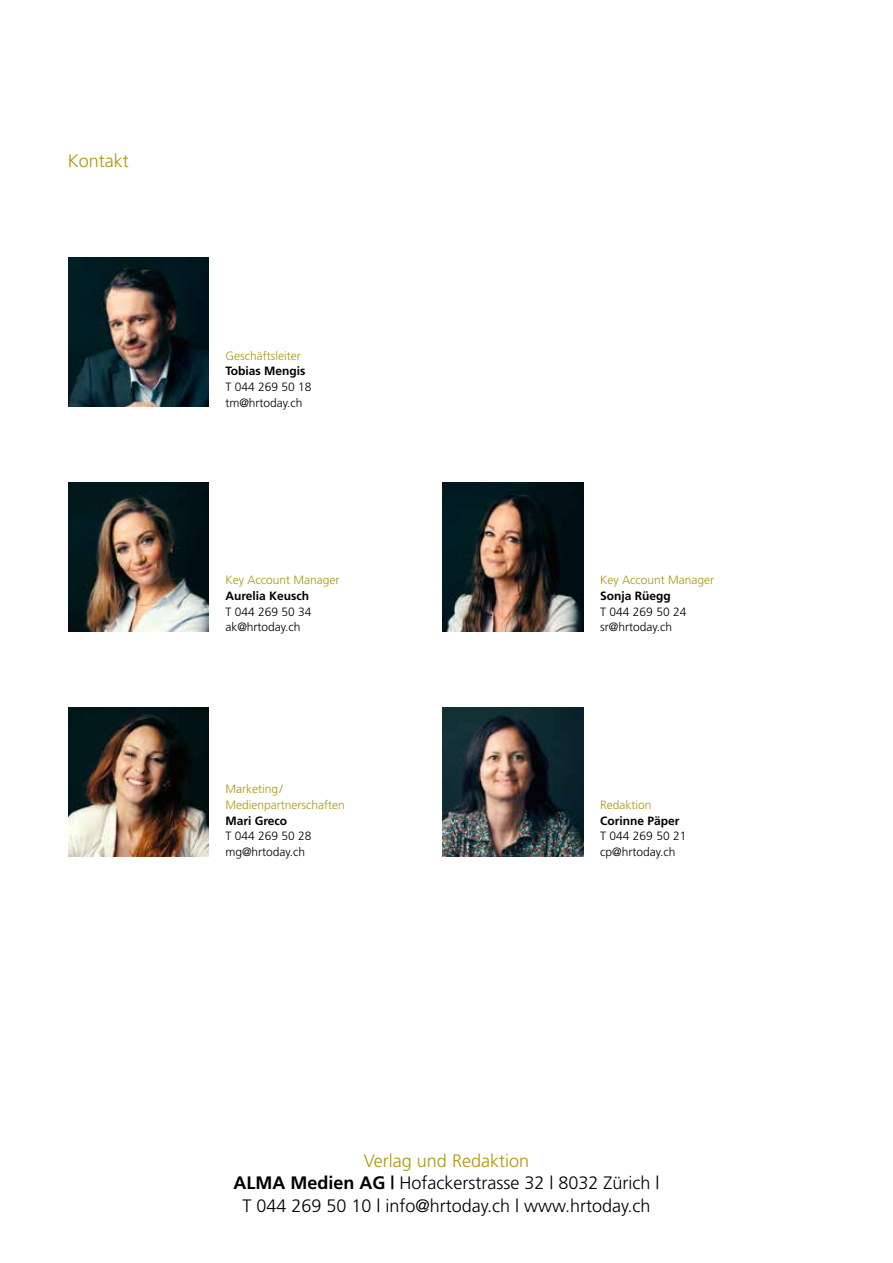
<style>
.page{position:relative;width:893px;height:1263px;background:#fff}
.page>*{position:absolute;margin:0;border:0;box-sizing:border-box;transform-origin:0 0}
.t1{font:300 18px/22.5px "Frutiger";color:#000;text-align:center}
.t2{font:300 18px "Frutiger";color:#b0940c}
.t3{font:300 12px/15.8px "Frutiger";color:#000}
.t4{font:300 12px/15.8px "Frutiger";color:#b0940c}
.t5{font:700 12px "Frutiger";color:#000}
.s1{color:#b0940c}
.s2{font-weight:700}
</style>
<div class="page">
<img style="left:68px;top:258px;width:140px;height:149px">
<img style="left:68px;top:483px;width:140px;height:148px">
<img style="left:68px;top:707px;width:140px;height:149px">
<img style="left:443px;top:707px;width:140px;height:149px">
<img style="left:443px;top:483px;width:140px;height:148px">
<h1 class="t2" style="left:68px;top:151px;width:63px">Kontakt</h1>
<p class="t4" style="left:225px;top:347px;width:77px">Geschäftsleiter</p>
<p class="t5" style="left:225px;top:364px;width:82px">Tobias Mengis</p>
<p class="t3" style="left:225px;top:379px;width:88px">T 044 269 50 18 tm@hrtoday.ch</p>
<p class="t4" style="left:225px;top:572px;width:116px">Key Account Manager</p>
<p class="t5" style="left:225px;top:589px;width:85px">Aurelia Keusch</p>
<p class="t3" style="left:225px;top:604px;width:88px">T 044 269 50 34 ak@hrtoday.ch</p>
<p class="t4" style="left:225px;top:781px;width:121px">Marketing/<br>Medienpartnerschaften</p>
<p class="t5" style="left:225px;top:813px;width:63px">Mari Greco</p>
<p class="t3" style="left:225px;top:828px;width:88px">T 044 269 50 28 mg@hrtoday.ch</p>
<p class="t4" style="left:600px;top:572px;width:116px">Key Account Manager</p>
<p class="t5" style="left:600px;top:589px;width:72px">Sonja Rüegg</p>
<p class="t3" style="left:600px;top:604px;width:88px">T 044 269 50 24 sr@hrtoday.ch</p>
<p class="t4" style="left:600px;top:797px;width:53px">Redaktion</p>
<p class="t5" style="left:600px;top:813px;width:81px">Corinne Päper</p>
<p class="t3" style="left:600px;top:828px;width:88px">T 044 269 50 21 cp@hrtoday.ch</p>
<h1 class="t1" style="left:233px;top:1149px;width:428px"><span class="s1">Verlag und Redaktion<br></span><span class="s2">ALMA Medien AG |</span> Hofackerstrasse 32 | 8032 Zürich |<br>T 044 269 50 10 | info@hrtoday.ch | www.hrtoday.ch</h1>
</div>
